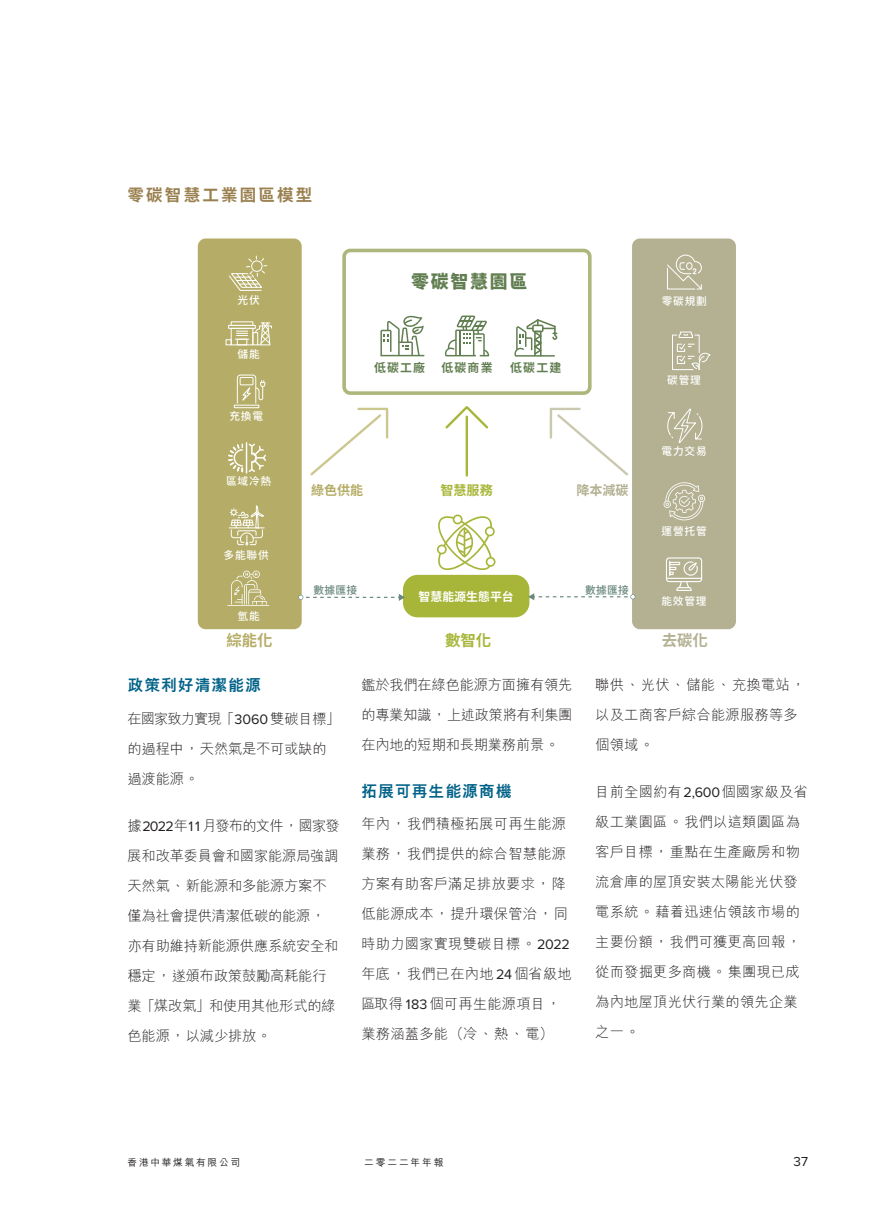
<style>
.page{position:relative;width:893px;height:1212px;background:#fff}
.page>*{position:absolute;margin:0;border:0;box-sizing:border-box;transform-origin:0 0}
.t1{font:800 17.85px "Source Han Sans TC";letter-spacing:.1em;color:#617e50}
.Body_Text{font:700 16.5px "Noto Sans TC";letter-spacing:.135em;color:#9a804f}
.Heading_2{font:800 15.75px "M Hei HK";letter-spacing:.065em;color:#006288}
.t2{font:700 15.45px "Source Han Sans TC";color:#b5ad67}
.t3{font:700 15.45px "Source Han Sans TC";color:#a7b639}
.t4{font:700 15.45px "Source Han Sans TC";color:#b3b192}
.Body_Text-2{font:300 14.25px/30px "M Hei HK";letter-spacing:.015em;color:#231f20}
.Body_Text-3{font:300 14.25px/30px "M Hei HK";letter-spacing:-.015em;color:#231f20}
.t5{font:13.5px "Proxima Nova";color:#231f20}
.t6{font:700 13.05px "Source Han Sans TC";color:#b5ad67}
.t7{font:700 13.05px "Source Han Sans TC";color:#a7b639}
.t8{font:700 13.05px "Source Han Sans TC";color:#b3b192}
.t9{font:700 11.85px "Source Han Sans TC";letter-spacing:.1em;color:#617e50}
.t10{font:700 11.85px "Source Han Sans TC";color:#fff}
.t11{font:500 10.65px "Source Han Sans TC";letter-spacing:.075em;color:#fff}
.t12{font:500 10.65px "Source Han Sans TC";letter-spacing:.025em;color:#69897e}
.t13{font:500 9.75px "M Hei HK";letter-spacing:.175em;color:#231f20}
.s1{font-family:"Proxima Nova";font-weight:400}
</style>
<div class="page">
<div style="left:198px;top:238px;width:104px;height:391px;background:#b5ad67;border-radius:8px"></div>
<div style="left:632px;top:238px;width:104px;height:391px;background:#b3b192;border-radius:8px"></div>
<div style="left:342px;top:249px;width:250px;height:146px;border:4px solid #adb77c;border-radius:6px"></div>
<svg style="left:380px;top:316px;width:44px;height:40px"></svg>
<svg style="left:444px;top:316px;width:45px;height:40px"></svg>
<svg style="left:514px;top:319px;width:43px;height:38px"></svg>
<svg style="left:229px;top:256px;width:38px;height:35px"></svg>
<div style="left:234px;top:405px;width:25px;height:3px;border:1px solid #fff"></div>
<svg style="left:236px;top:374px;width:30px;height:31px"></svg>
<svg style="left:249px;top:444px;width:17px;height:28px"></svg>
<hr style="left:246px;top:442px;width:1px;height:32px;background:#fff">
<svg style="left:228px;top:443px;width:15px;height:29px"></svg>
<hr style="left:229px;top:527px;width:35px;height:1px;background:#fff">
<svg style="left:230px;top:505px;width:35px;height:41px"></svg>
<svg style="left:227px;top:570px;width:42px;height:36px"></svg>
<svg style="left:667px;top:254px;width:35px;height:36px"></svg>
<svg style="left:667px;top:408px;width:36px;height:35px"></svg>
<svg style="left:663px;top:482px;width:42px;height:38px"></svg>
<svg style="left:666px;top:557px;width:36px;height:34px"></svg>
<svg style="left:226px;top:331px;width:23px;height:14px"></svg>
<div style="left:252px;top:332px;width:6px;height:13px;border:1px solid #fff"></div>
<svg style="left:255px;top:322px;width:17px;height:24px"></svg>
<div style="left:228px;top:325px;width:28px;height:4px;border:1px solid #fff"></div>
<div style="left:231px;top:321px;width:22px;height:5px;border:1px solid #fff"></div>
<svg style="left:437px;top:514px;width:58px;height:56px"></svg>
<div style="left:403px;top:575px;width:126px;height:42px;background:#a7b639;border-radius:15px"></div>
<svg style="left:298px;top:594px;width:107px;height:7px"></svg>
<svg style="left:528px;top:593px;width:107px;height:7px"></svg>
<svg style="left:310px;top:407px;width:79px;height:69px"></svg>
<svg style="left:549px;top:407px;width:79px;height:69px"></svg>
<svg style="left:445px;top:406px;width:44px;height:25px"></svg>
<hr style="left:466px;top:417px;width:2px;height:58px;background:#a7b639">
<svg style="left:672px;top:331px;width:38px;height:40px"></svg>
<p class="Body_Text" style="left:128px;top:186px;width:186px">零碳智慧工業園區模型</p>
<p class="t1" style="left:411px;top:272px;width:117px">零碳智慧園區</p>
<p class="t11" style="left:237px;top:294px;width:24px">光伏</p>
<p class="t11" style="left:662px;top:295px;width:47px">零碳規劃</p>
<p class="t11" style="left:237px;top:348px;width:24px">儲能</p>
<p class="t11" style="left:229px;top:410px;width:35px">充換電</p>
<p class="t11" style="left:226px;top:475px;width:47px">區域冷熱</p>
<p class="t11" style="left:224px;top:549px;width:47px">多能聯供</p>
<p class="t11" style="left:237px;top:610px;width:24px">氫能</p>
<p class="t9" style="left:374px;top:361px;width:53px">低碳工廠</p>
<p class="t9" style="left:441px;top:361px;width:53px">低碳商業</p>
<p class="t9" style="left:510px;top:361px;width:53px">低碳工建</p>
<p class="t6" style="left:311px;top:483px;width:54px">綠色供能</p>
<p class="t7" style="left:440px;top:483px;width:54px">智慧服務</p>
<p class="t8" style="left:576px;top:483px;width:54px">降本減碳</p>
<p class="t12" style="left:313px;top:584px;width:45px">數據匯接</p>
<p class="t12" style="left:585px;top:584px;width:45px">數據匯接</p>
<p class="t10" style="left:419px;top:590px;width:97px">智慧能源生態平台</p>
<p class="t11" style="left:667px;top:374px;width:35px">碳管理</p>
<p class="t11" style="left:662px;top:445px;width:47px">電力交易</p>
<p class="t11" style="left:662px;top:525px;width:47px">運營托管</p>
<p class="t11" style="left:661px;top:595px;width:47px">能效管理</p>
<p class="t2" style="left:226px;top:632px;width:48px">綜能化</p>
<p class="t3" style="left:445px;top:632px;width:48px">數智化</p>
<p class="t4" style="left:662px;top:632px;width:48px">去碳化</p>
<p class="Heading_2" style="left:128px;top:674px;width:135px">政策利好清潔能源</p>
<p class="Body_Text-3" style="left:128px;top:703px;width:214px">在國家致力實現「<span class="s1">3060</span> 雙碳目標」的過程中，天然氣是不可或缺的過渡能源。</p>
<p class="Body_Text-3" style="left:128px;top:810px;width:214px">據<span class="s1">2022</span>年<span class="s1">1 1</span> 月發布的文件，國家發展和改革委員會和國家能源局強調天然氣、新能源和多能源方案不僅為社會提供清潔低碳的能源，亦有助維持新能源供應系統安全和穩定，遂頒布政策鼓勵高耗能行業「煤改氣」和使用其他形式的綠色能源，以減少排放。</p>
<p class="Body_Text-2" style="left:361px;top:670px;width:213px;text-align:justify">鑑於我們在綠色能源方面擁有領先的專業知識，上述政策將有利集團在內地的短期和長期業務前景。</p>
<p class="Heading_2" style="left:361px;top:780px;width:152px">拓展可再生能源商機</p>
<p class="Body_Text-2" style="left:361px;top:809px;width:212px">年內，我們積極拓展可再生能源業務，我們提供的綜合智慧能源方案有助客戶滿足排放要求，降低能源成本，提升環保管治，同時助力國家實現雙碳目標。<span class="s1">2022</span>年底，我們已在內地<span class="s1">24</span>個省級地區取得 <span class="s1">183</span>個可再生能源項目，業務涵蓋多能（冷、熱、電）</p>
<p class="Body_Text-2" style="left:595px;top:670px;width:211px">聯供、光伏、儲能、充換電站，以及工商客戶綜合能源服務等多個領域。</p>
<p class="Body_Text-2" style="left:595px;top:777px;width:214px">目前全國約有<span class="s1">2,600</span>個國家級及省級工業園區。我們以這類園區為客戶目標，重點在生產廠房和物流倉庫的屋頂安裝太陽能光伏發電系統。藉着迅速佔領該市場的主要份額，我們可獲更高回報，從而發掘更多商機。集團現已成為內地屋頂光伏行業的領先企業之一。</p>
<p class="t13" style="left:128px;top:1156px;width:114px">香港中華煤氣有限公司</p>
<p class="t13" style="left:364px;top:1156px;width:81px">二零二二年年報</p>
<p class="t5" style="left:793px;top:1151px;width:16px">37</p>
</div>
